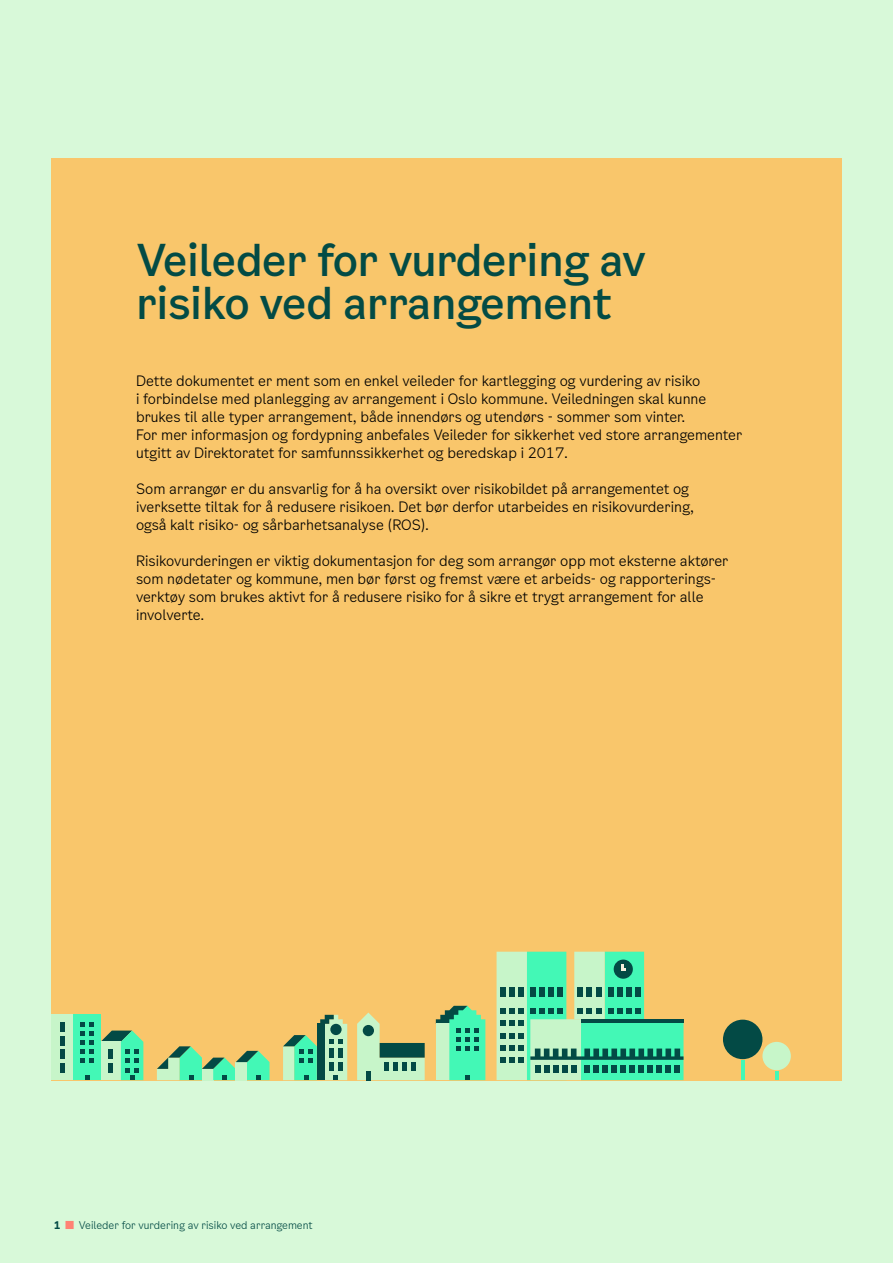
<style>
.page{position:relative;width:893px;height:1263px;background:#fff}
.page>*{position:absolute;margin:0;border:0;box-sizing:border-box;transform-origin:0 0}
.t1{font:500 43.5px/43.5px "Oslo Sans";letter-spacing:-.02em;color:#034b45}
.t2{font:300 14.25px/18px "Oslo Sans";color:#000}
.t3{font:300 10.5px "Oslo Sans";color:#034b45}
.s1{font-weight:700}
.s2{font-weight:700;font-size:22.5px;color:#ff8274}
</style>
<div class="page">
<div style="left:0;top:1px;width:893px;height:1262px;background:#d8f9d9"></div>
<div style="left:51px;top:158px;width:791px;height:922px;background:#f9c66b"></div>
<svg style="left:497px;top:952px;width:186px;height:128px;background:#77cf9c"></svg>
<svg style="left:157px;top:1046px;width:113px;height:34px"></svg>
<svg style="left:101px;top:1030px;width:42px;height:50px;background:#6fd0a0"></svg>
<div style="left:108px;top:1063px;width:5px;height:9px;background:#034a45"></div>
<div style="left:108px;top:1050px;width:5px;height:9px;background:#034a45"></div>
<div style="left:51px;top:1015px;width:23px;height:65px;background:#c7f5c9"></div>
<div style="left:74px;top:1015px;width:27px;height:65px;background:#43f8b6"></div>
<svg style="left:85px;top:1075px;width:4px;height:5px"></svg>
<svg style="left:80px;top:1023px;width:14px;height:40px"></svg>
<div style="left:60px;top:1063px;width:5px;height:9px;background:#034a45"></div>
<div style="left:60px;top:1050px;width:5px;height:9px;background:#034a45"></div>
<div style="left:60px;top:1036px;width:5px;height:9px;background:#034a45"></div>
<div style="left:60px;top:1023px;width:5px;height:9px;background:#034a45"></div>
<svg style="left:283px;top:1015px;width:64px;height:65px"></svg>
<div style="left:317px;top:1024px;width:8px;height:56px;background:#034a45"></div>
<div style="left:330px;top:1024px;width:12px;height:11px;background:#034a45;border-radius:50%"></div>
<svg style="left:357px;top:1012px;width:68px;height:68px"></svg>
<div style="left:363px;top:1025px;width:11px;height:11px;background:#034a45;border-radius:50%"></div>
<svg style="left:436px;top:1006px;width:49px;height:74px;background:#62dca5"></svg>
<hr style="left:741px;top:1060px;width:4px;height:20px;background:#43f8b6">
<div style="left:723px;top:1020px;width:39px;height:39px;background:#034a45;border-radius:50%"></div>
<svg style="left:775px;top:1071px;width:3px;height:9px"></svg>
<div style="left:762px;top:1042px;width:29px;height:28px;background:#c7f6c9;border-radius:50%"></div>
<h1 class="t1" style="left:136px;top:238px;width:511px">Veileder for vurdering av risiko ved arrangement</h1>
<p class="t2" style="left:136px;top:372px;width:608px">Dette dokumentet er ment som en enkel veileder for kartlegging og vurdering av risiko<br>i forbindelse med planlegging av arrangement i Oslo kommune. Veiledningen skal kunne brukes til alle typer arrangement, både innendørs og utendørs - sommer som vinter.<br>For mer informasjon og fordypning anbefales Veileder for sikkerhet ved store arrangementer utgitt av Direktoratet for samfunnssikkerhet og beredskap i 2017.</p>
<p class="t2" style="left:136px;top:480px;width:559px">Som arrangør er du ansvarlig for å ha oversikt over risikobildet på arrangementet og iverksette tiltak for å redusere risikoen. Det bør derfor utarbeides en risikovurdering, også kalt risiko- og sårbarhetsanalyse (ROS).</p>
<p class="t2" style="left:136px;top:552px;width:594px">Risikovurderingen er viktig dokumentasjon for deg som arrangør opp mot eksterne aktører som nødetater og kommune, men bør først og fremst være et arbeids- og rapporterings&shy;verktøy som brukes aktivt for å redusere risiko for å sikre et trygt arrangement for alle involverte.</p>
<p class="t3" style="left:54px;top:1218px;width:261px"><span class="s1">1</span> <span class="s2">▪</span> Veileder for vurdering av risiko ved arrangement</p>
</div>
